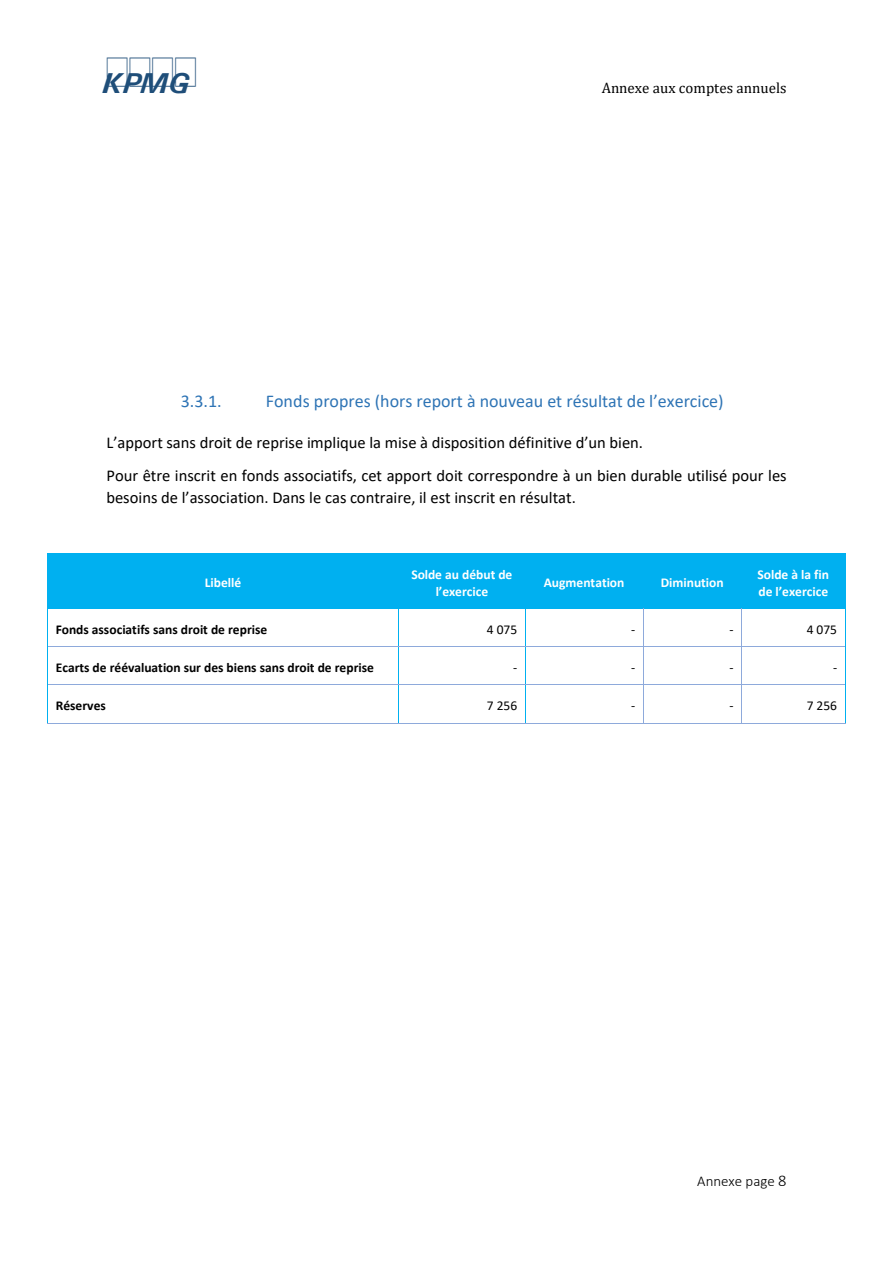
<style>
.page{position:relative;width:893px;height:1263px;background:#fff}
.page>*{position:absolute;margin:0;border:0;box-sizing:border-box;transform-origin:0 0}
.t1{font:27px "KPMG Logo";color:#1f4e79}
.t2{font:18px "Calibri";color:#2e74b5}
.t3{font:16.5px/33.6px "Calibri";color:#000}
.t4{font:15px "Cambria";color:#000}
.t5{font:300 15px "Calibri";color:#000}
.t6{font:700 13.5px "Calibri";color:#000}
.t7{font:700 13.5px/16.8px "Calibri";letter-spacing:-.005em;color:#fff;text-align:center}
.t8{font:13.5px "Calibri";color:#000}
.s1{font-size:16.5px}
</style>
<div class="page">
<div style="left:48px;top:554px;width:350px;height:54px;background:#00b0f0"></div>
<div style="left:399px;top:554px;width:126px;height:54px;background:#00b0f0"></div>
<div style="left:526px;top:554px;width:117px;height:54px;background:#00b0f0"></div>
<div style="left:644px;top:554px;width:97px;height:54px;background:#00b0f0"></div>
<div style="left:742px;top:554px;width:103px;height:54px;background:#00b0f0"></div>
<hr style="left:48px;top:553px;width:350px;height:1px;background:#00b0f0">
<hr style="left:399px;top:553px;width:126px;height:1px;background:#00b0f0">
<hr style="left:526px;top:553px;width:117px;height:1px;background:#00b0f0">
<hr style="left:644px;top:553px;width:97px;height:1px;background:#00b0f0">
<hr style="left:742px;top:553px;width:103px;height:1px;background:#00b0f0">
<hr style="left:398px;top:554px;width:1px;height:54px;background:#00b0f0">
<hr style="left:525px;top:554px;width:1px;height:54px;background:#00b0f0">
<hr style="left:643px;top:554px;width:1px;height:54px;background:#00b0f0">
<hr style="left:741px;top:554px;width:1px;height:54px;background:#00b0f0">
<hr style="left:845px;top:554px;width:1px;height:54px;background:#00b0f0">
<hr style="left:48px;top:608px;width:350px;height:1px;background:#00b0f0">
<hr style="left:399px;top:608px;width:126px;height:1px;background:#00b0f0">
<hr style="left:526px;top:608px;width:117px;height:1px;background:#00b0f0">
<hr style="left:644px;top:608px;width:97px;height:1px;background:#00b0f0">
<hr style="left:742px;top:608px;width:103px;height:1px;background:#00b0f0">
<hr style="left:48px;top:609px;width:1px;height:37px;background:#00b0f0">
<hr style="left:398px;top:609px;width:1px;height:37px;background:#00b0f0">
<hr style="left:525px;top:609px;width:1px;height:37px;background:#00b0f0">
<hr style="left:643px;top:609px;width:1px;height:37px;background:#8eaadb">
<hr style="left:741px;top:609px;width:1px;height:37px;background:#8eaadb">
<hr style="left:845px;top:609px;width:1px;height:37px;background:#00b0f0">
<hr style="left:48px;top:646px;width:350px;height:1px;background:#8eaadb">
<hr style="left:399px;top:646px;width:126px;height:1px;background:#8eaadb">
<hr style="left:526px;top:646px;width:117px;height:1px;background:#8eaadb">
<hr style="left:644px;top:646px;width:97px;height:1px;background:#8eaadb">
<hr style="left:742px;top:646px;width:103px;height:1px;background:#8eaadb">
<hr style="left:48px;top:647px;width:1px;height:37px;background:#00b0f0">
<hr style="left:398px;top:647px;width:1px;height:37px;background:#00b0f0">
<hr style="left:525px;top:647px;width:1px;height:37px;background:#00b0f0">
<hr style="left:643px;top:647px;width:1px;height:37px;background:#8eaadb">
<hr style="left:741px;top:647px;width:1px;height:37px;background:#8eaadb">
<hr style="left:845px;top:647px;width:1px;height:37px;background:#00b0f0">
<hr style="left:48px;top:684px;width:350px;height:1px;background:#8eaadb">
<hr style="left:399px;top:684px;width:126px;height:1px;background:#8eaadb">
<hr style="left:526px;top:684px;width:117px;height:1px;background:#8eaadb">
<hr style="left:644px;top:684px;width:97px;height:1px;background:#8eaadb">
<hr style="left:742px;top:684px;width:103px;height:1px;background:#8eaadb">
<hr style="left:48px;top:685px;width:1px;height:38px;background:#00b0f0">
<hr style="left:48px;top:723px;width:350px;height:1px;background:#8eaadb">
<hr style="left:398px;top:685px;width:1px;height:38px;background:#00b0f0">
<hr style="left:399px;top:723px;width:126px;height:1px;background:#8eaadb">
<hr style="left:525px;top:685px;width:1px;height:38px;background:#00b0f0">
<hr style="left:526px;top:723px;width:117px;height:1px;background:#8eaadb">
<hr style="left:643px;top:685px;width:1px;height:38px;background:#8eaadb">
<hr style="left:644px;top:723px;width:97px;height:1px;background:#8eaadb">
<hr style="left:741px;top:685px;width:1px;height:38px;background:#8eaadb">
<hr style="left:742px;top:723px;width:103px;height:1px;background:#8eaadb">
<hr style="left:845px;top:685px;width:1px;height:38px;background:#00b0f0">
<h1 class="t1" style="left:106px;top:68px;width:91px">kpmg</h1>
<p class="t4" style="left:602px;top:79px;width:187px">Annexe aux comptes annuels</p>
<p class="t2" style="left:181px;top:394px;width:43px">3.3.1.</p>
<p class="t2" style="left:266px;top:394px;width:459px">Fonds propres (hors report à nouveau et résultat de l’exercice)</p>
<p class="t3" style="left:106px;top:427px;width:682px">L’apport sans droit de reprise implique la mise à disposition définitive d’un bien.<br>Pour être inscrit en fonds associatifs, cet apport doit correspondre à un bien durable utilisé pour les</p>
<p class="t3" style="left:106px;top:482px;width:471px">besoins de l’association. Dans le cas contraire, il est inscrit en résultat.</p>
<p class="t7" style="left:205px;top:575px;width:38px">Libellé</p>
<p class="t7" style="left:411px;top:567px;width:103px">Solde au début de l’exercice</p>
<p class="t7" style="left:544px;top:575px;width:82px">Augmentation</p>
<p class="t7" style="left:661px;top:575px;width:65px">Diminution</p>
<p class="t7" style="left:758px;top:567px;width:73px;text-align:left">Solde à la fin de l’exercice</p>
<p class="t6" style="left:56px;top:623px;width:213px">Fonds associatifs sans droit de reprise</p>
<p class="t8" style="left:487px;top:623px;width:32px">4 075</p>
<p class="t8" style="left:631px;top:623px;width:6px">-</p>
<p class="t8" style="left:729px;top:623px;width:6px">-</p>
<p class="t8" style="left:807px;top:623px;width:32px">4 075</p>
<p class="t6" style="left:56px;top:662px;width:320px">Ecarts de réévaluation sur des biens sans droit de reprise</p>
<p class="t8" style="left:513px;top:662px;width:6px">-</p>
<p class="t8" style="left:631px;top:662px;width:6px">-</p>
<p class="t8" style="left:729px;top:662px;width:6px">-</p>
<p class="t8" style="left:833px;top:662px;width:6px">-</p>
<p class="t6" style="left:56px;top:700px;width:51px">Réserves</p>
<p class="t8" style="left:487px;top:700px;width:32px">7 256</p>
<p class="t8" style="left:631px;top:700px;width:6px">-</p>
<p class="t8" style="left:729px;top:700px;width:6px">-</p>
<p class="t8" style="left:807px;top:700px;width:32px">7 256</p>
<p class="t5" style="left:697px;top:1175px;width:91px">Annexe page <span class="s1">8</span></p>
</div>
